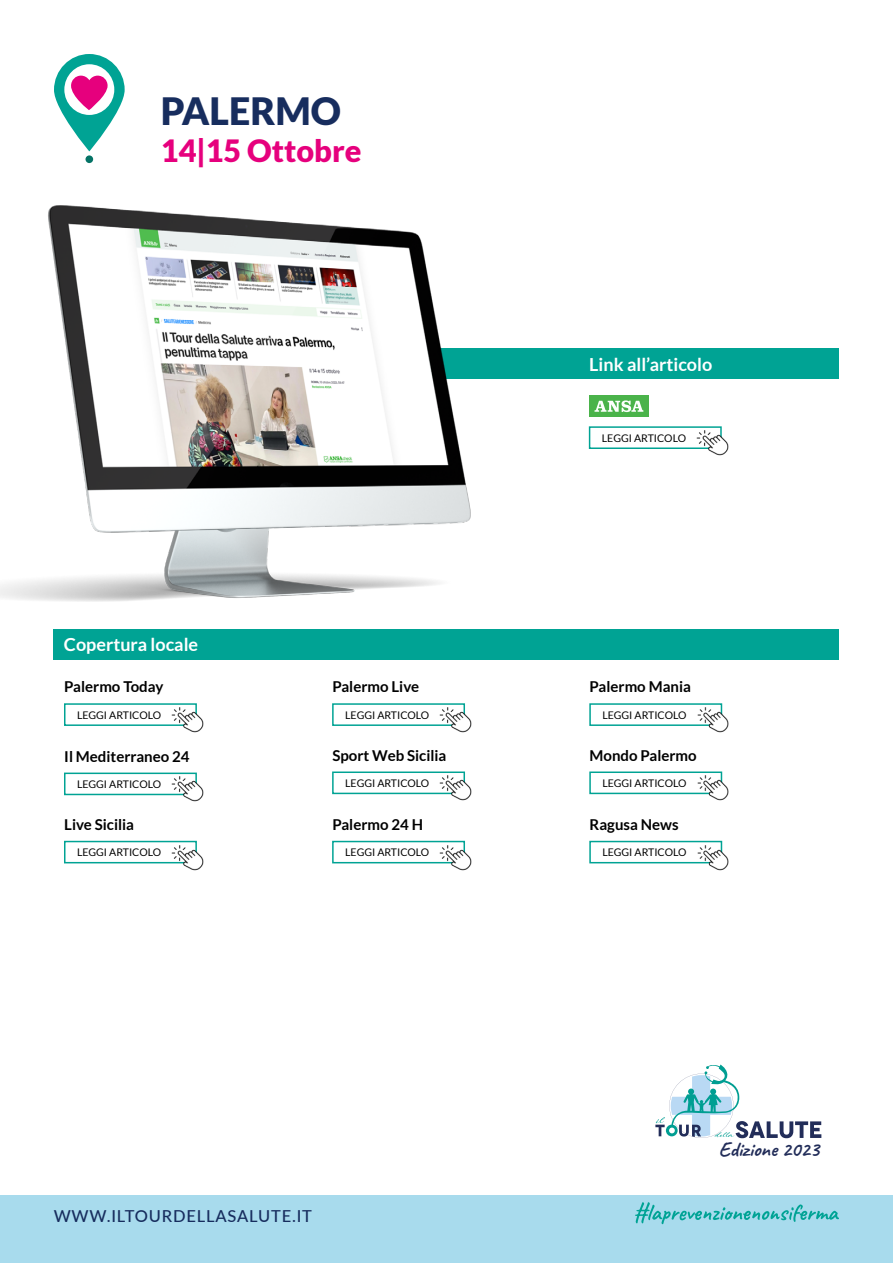
<style>
.page{position:relative;width:893px;height:1263px;background:#fff}
.page>*{position:absolute;margin:0;border:0;box-sizing:border-box;transform-origin:0 0}
.t1{font:900 37.65px "Lato";color:#172d5e}
.t2{font:900 30.75px "Lato";color:#e6007d}
.t3{font:20.7px "Caveat";color:#222d59}
.t4{font:700 18px "Lato";color:#fff}
.t5{font:500 16.5px "Lato";letter-spacing:.05em;color:#172d5e}
.t6{font:700 15px "Lato";color:#000}
.t7{font:10.5px "Lato";color:#000}
</style>
<div class="page">
<svg style="left:655px;top:1064px;width:167px;height:75px"></svg>
<div style="left:0;top:1195px;width:893px;height:68px;background:#a8dbed"></div>
<svg style="left:635px;top:1202px;width:204px;height:22px"></svg>
<div style="left:86px;top:155px;width:7px;height:8px;background:#057366;border-radius:50%"></div>
<svg style="left:54px;top:54px;width:71px;height:97px"></svg>
<div style="left:282px;top:349px;width:556px;height:30px;background:#00a394"></div>
<img style="left:0;top:205px;width:544px;height:433px">
<div style="left:589px;top:426px;width:133px;height:23px;border:2px solid #00a394"></div>
<div style="left:589px;top:396px;width:59px;height:21px;background:#4ab34a"></div>
<svg style="left:594px;top:400px;width:49px;height:12px"></svg>
<img style="left:694px;top:426px;width:35px;height:30px">
<div style="left:54px;top:629px;width:785px;height:30px;background:#00a394"></div>
<div style="left:64px;top:703px;width:133px;height:23px;border:2px solid #00a394"></div>
<img style="left:170px;top:703px;width:34px;height:30px">
<div style="left:332px;top:703px;width:133px;height:23px;border:2px solid #00a394"></div>
<img style="left:438px;top:703px;width:34px;height:30px">
<div style="left:332px;top:771px;width:133px;height:23px;border:2px solid #00a394"></div>
<img style="left:438px;top:771px;width:34px;height:30px">
<div style="left:589px;top:771px;width:133px;height:23px;border:2px solid #00a394"></div>
<img style="left:695px;top:771px;width:34px;height:30px">
<div style="left:332px;top:841px;width:133px;height:22px;border:2px solid #00a394"></div>
<img style="left:438px;top:840px;width:34px;height:31px">
<div style="left:589px;top:841px;width:133px;height:22px;border:2px solid #00a394"></div>
<img style="left:695px;top:840px;width:34px;height:31px">
<div style="left:589px;top:703px;width:133px;height:23px;border:2px solid #00a394"></div>
<img style="left:695px;top:703px;width:34px;height:30px">
<div style="left:64px;top:772px;width:133px;height:23px;border:2px solid #00a394"></div>
<img style="left:170px;top:772px;width:34px;height:30px">
<div style="left:64px;top:841px;width:133px;height:22px;border:2px solid #00a394"></div>
<img style="left:170px;top:840px;width:34px;height:31px">
<h1 class="t1" style="left:161px;top:89px;width:182px">PALERMO</h1>
<h2 class="t2" style="left:161px;top:133px;width:202px">14|15 Ottobre</h2>
<h3 class="t4" style="left:589px;top:354px;width:124px">Link all’articolo</h3>
<p class="t7" style="left:602px;top:432px;width:86px">LEGGI ARTICOLO</p>
<h3 class="t4" style="left:64px;top:634px;width:136px">Copertura locale</h3>
<h3 class="t6" style="left:64px;top:678px;width:101px">Palermo Today</h3>
<h3 class="t6" style="left:332px;top:678px;width:88px">Palermo Live</h3>
<h3 class="t6" style="left:590px;top:678px;width:103px">Palermo Mania</h3>
<p class="t7" style="left:77px;top:709px;width:86px">LEGGI ARTICOLO</p>
<p class="t7" style="left:345px;top:709px;width:86px">LEGGI ARTICOLO</p>
<p class="t7" style="left:602px;top:709px;width:86px">LEGGI ARTICOLO</p>
<h3 class="t6" style="left:64px;top:747px;width:127px">Il Mediterraneo 24</h3>
<h3 class="t6" style="left:332px;top:746px;width:116px">Sport Web Sicilia</h3>
<h3 class="t6" style="left:590px;top:746px;width:109px">Mondo Palermo</h3>
<p class="t7" style="left:77px;top:778px;width:86px">LEGGI ARTICOLO</p>
<p class="t7" style="left:345px;top:777px;width:86px">LEGGI ARTICOLO</p>
<p class="t7" style="left:602px;top:777px;width:86px">LEGGI ARTICOLO</p>
<h3 class="t6" style="left:64px;top:816px;width:71px">Live Sicilia</h3>
<h3 class="t6" style="left:332px;top:816px;width:92px">Palermo 24 H</h3>
<h3 class="t6" style="left:590px;top:816px;width:91px">Ragusa News</h3>
<p class="t7" style="left:77px;top:847px;width:86px">LEGGI ARTICOLO</p>
<p class="t7" style="left:345px;top:847px;width:86px">LEGGI ARTICOLO</p>
<p class="t7" style="left:602px;top:847px;width:86px">LEGGI ARTICOLO</p>
<h3 class="t3" style="left:719px;top:1136px;width:102px">Edizione 2023</h3>
<h3 class="t5" style="left:54px;top:1204px;width:260px">WWW.ILTOURDELLASALUTE.IT</h3>
</div>
